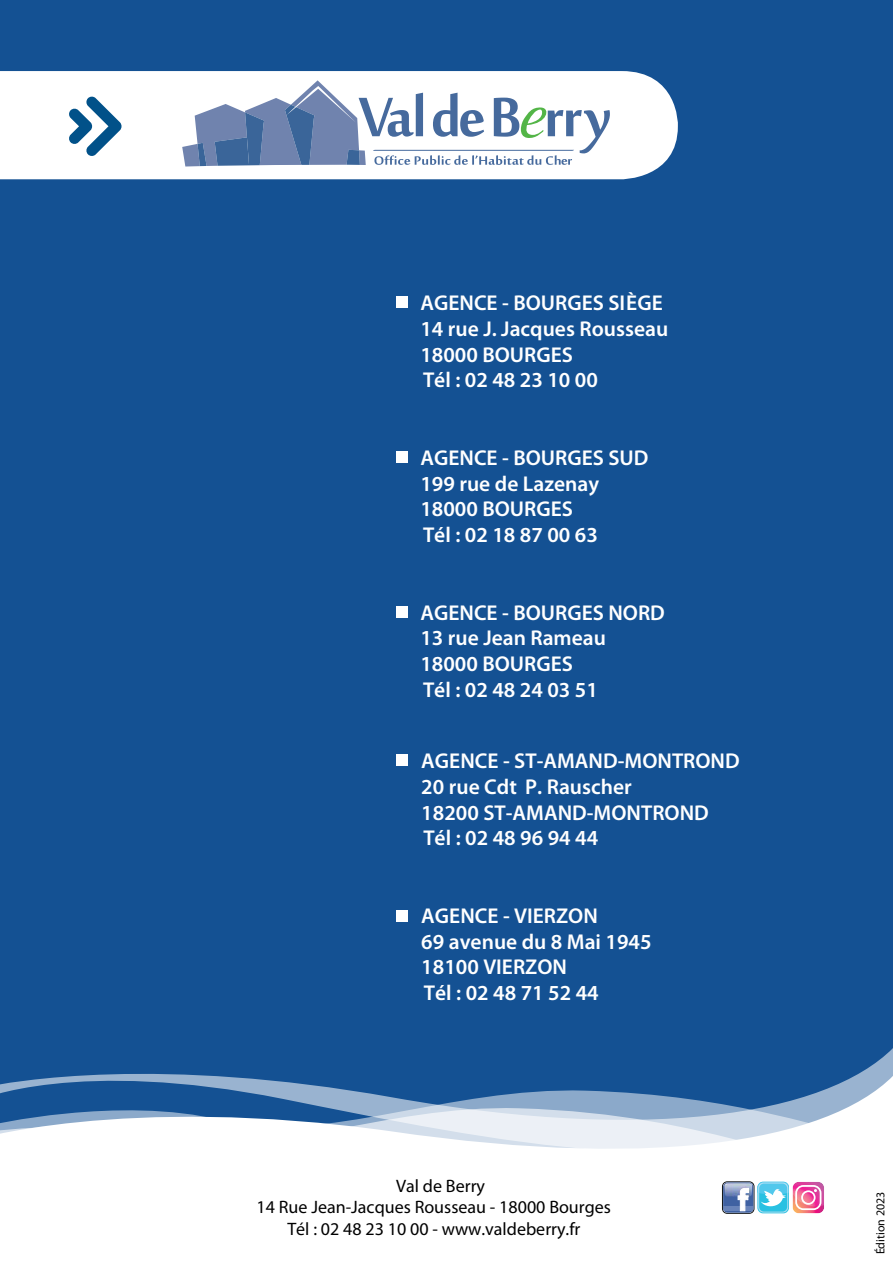
<style>
.page{position:relative;width:893px;height:1263px;background:#145193}
.page>*{position:absolute;margin:0;border:0;box-sizing:border-box;transform-origin:0 0}
.t1{font:600 21.45px/25.8px "Myriad Pro";color:#fff}
.t2{font:18px "Myriad Pro";color:#000001}
.t3{font:12px "Myriad Pro";color:#000001}
</style>
<div class="page">
<div style="left:0;top:1154px;width:893px;height:109px;background:#fff"></div>
<svg style="left:0;top:1048px;width:893px;height:106px"></svg>
<svg style="left:757px;top:1182px;width:67px;height:31px;background:#b6b1cf"></svg>
<div style="left:722px;top:1182px;width:32px;height:31px;border:1px solid #111416;border-radius:5px"></div>
<div style="left:723px;top:1182px;width:30px;height:31px;background:#3f61a2;border-radius:5px"></div>
<img style="left:724px;top:1183px;width:28px;height:14px">
<div style="left:723px;top:1206px;width:30px;height:5px;background:#6883b9"></div>
<svg style="left:737px;top:1188px;width:12px;height:23px"></svg>
<div style="left:0;top:71px;width:678px;height:108px;background:#fff"></div>
<svg style="left:68px;top:96px;width:54px;height:61px;background:#9abad0"></svg>
<svg style="left:182px;top:80px;width:428px;height:87px;background:#bcc8d9"></svg>
<div style="left:396px;top:296px;width:11px;height:11px;background:#fff"></div>
<div style="left:396px;top:451px;width:11px;height:12px;background:#fff"></div>
<div style="left:396px;top:606px;width:11px;height:12px;background:#fff"></div>
<div style="left:396px;top:754px;width:11px;height:12px;background:#fff"></div>
<div style="left:396px;top:910px;width:11px;height:11px;background:#fff"></div>
<p class="t1" style="left:420px;top:291px;width:249px">AGENCE - BOURGES SIÈGE<br>14 rue J. Jacques Rousseau<br>18000 BOURGES<br>Tél : 02 48 23 10 00</p>
<p class="t1" style="left:420px;top:445px;width:230px">AGENCE - BOURGES SUD<br>199 rue de Lazenay<br>18000 BOURGES<br>Tél : 02 18 87 00 63</p>
<p class="t1" style="left:420px;top:600px;width:246px">AGENCE - BOURGES NORD<br>13 rue Jean Rameau<br>18000 BOURGES<br>Tél : 02 48 24 03 51</p>
<p class="t1" style="left:421px;top:748px;width:320px">AGENCE - ST-AMAND-MONTROND<br>20 rue Cdt P. Rauscher<br>18200 ST-AMAND-MONTROND<br>Tél : 02 48 96 94 44</p>
<p class="t1" style="left:421px;top:903px;width:232px">AGENCE - VIERZON<br>69 avenue du 8 Mai 1945<br>18100 VIERZON<br>Tél : 02 48 71 52 44</p>
<p class="t2" style="left:396px;top:1177px;width:90px">Val de Berry</p>
<p class="t2" style="left:257px;top:1198px;width:356px">14 Rue Jean-Jacques Rousseau - 18000 Bourges</p>
<p class="t2" style="left:287px;top:1220px;width:295px">Tél : 02 48 23 10 00 - www.valdeberry.fr</p>
<p class="t3" style="left:875px;top:1254px;width:64px;rotate:-90deg">Édition 2023</p>
</div>
